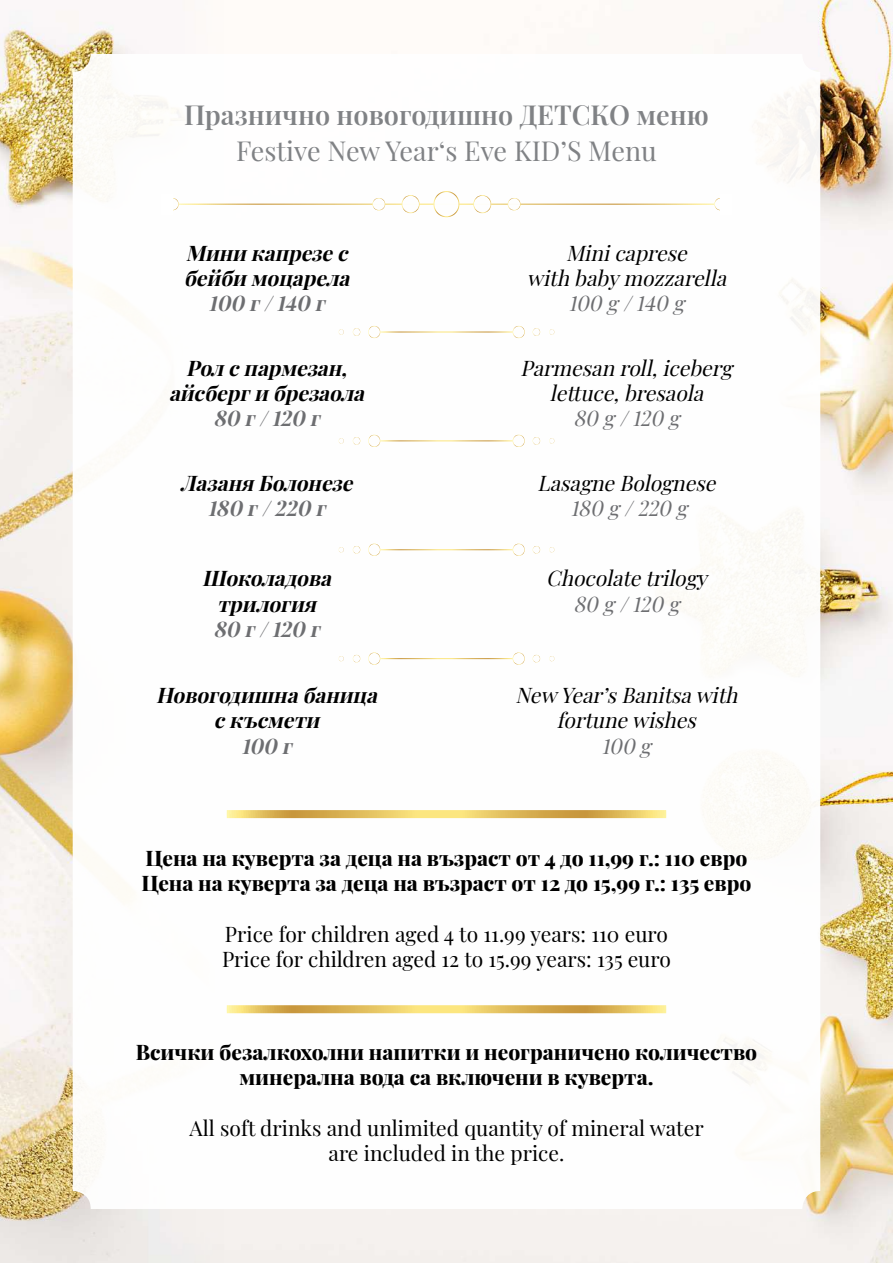
<style>
.page{position:relative;width:893px;height:1263px;background:#fff}
.page>*{position:absolute;margin:0;border:0;box-sizing:border-box;transform-origin:0 0}
.t1{font:600 27px "Playfair Display";color:#808285}
.t2{font:27px "Playfair Display";color:#808285}
.t3{font:800 21px/25.2px "Playfair Display";color:#000}
.t4{font:21px/25.2px "Playfair Display";color:#000}
.t5{font:italic 21px/25.2px "Playfair Display";color:#000;text-align:center}
.t6{font:italic 700 21px/25.2px "Playfair Display";color:#000;text-align:center}
.t7{font:italic 700 21px "Playfair Display";color:#6d6e71}
.t8{font:italic 21px "Playfair Display";color:#6d6e71}
</style>
<div class="page">
<img style="left:224px;top:0;width:669px;height:1263px">
<img style="left:0;top:0;width:224px;height:1263px">
<div style="left:73px;top:54px;width:747px;height:1155px;background:#fff;border-radius:18px"></div>
<svg style="left:368px;top:326px;width:12px;height:12px"></svg>
<svg style="left:353px;top:328px;width:7px;height:8px"></svg>
<svg style="left:339px;top:329px;width:5px;height:6px"></svg>
<svg style="left:513px;top:326px;width:12px;height:12px"></svg>
<svg style="left:533px;top:328px;width:7px;height:8px"></svg>
<svg style="left:549px;top:329px;width:5px;height:6px"></svg>
<svg style="left:380px;top:331px;width:133px;height:1px"></svg>
<svg style="left:368px;top:435px;width:12px;height:12px"></svg>
<svg style="left:353px;top:437px;width:7px;height:8px"></svg>
<svg style="left:513px;top:435px;width:12px;height:12px"></svg>
<svg style="left:533px;top:437px;width:7px;height:8px"></svg>
<svg style="left:380px;top:440px;width:133px;height:1px"></svg>
<svg style="left:368px;top:544px;width:12px;height:12px"></svg>
<svg style="left:353px;top:546px;width:7px;height:7px"></svg>
<svg style="left:513px;top:544px;width:12px;height:12px"></svg>
<svg style="left:533px;top:546px;width:7px;height:7px"></svg>
<svg style="left:380px;top:549px;width:133px;height:1px"></svg>
<svg style="left:368px;top:652px;width:12px;height:13px"></svg>
<svg style="left:353px;top:655px;width:7px;height:7px"></svg>
<svg style="left:339px;top:656px;width:5px;height:5px"></svg>
<svg style="left:513px;top:652px;width:12px;height:13px"></svg>
<svg style="left:533px;top:655px;width:7px;height:7px"></svg>
<svg style="left:380px;top:658px;width:133px;height:1px"></svg>
<svg style="left:179px;top:204px;width:535px;height:1px"></svg>
<svg style="left:433px;top:191px;width:27px;height:26px"></svg>
<svg style="left:402px;top:195px;width:18px;height:18px"></svg>
<svg style="left:473px;top:195px;width:18px;height:18px"></svg>
<svg style="left:372px;top:198px;width:13px;height:12px"></svg>
<svg style="left:508px;top:198px;width:13px;height:12px"></svg>
<svg style="left:173px;top:198px;width:6px;height:12px"></svg>
<svg style="left:714px;top:198px;width:6px;height:12px"></svg>
<svg style="left:227px;top:810px;width:439px;height:8px;background:#e3c162"></svg>
<svg style="left:227px;top:1005px;width:439px;height:8px;background:#e3c265"></svg>
<p class="t1" style="left:184px;top:93px;width:526px">Празнично новогодишно ДЕТСКО меню</p>
<p class="t2" style="left:236px;top:129px;width:422px">Festive New Year‘s Eve KID’S Menu</p>
<p class="t6" style="left:184px;top:239px;width:173px;text-align:left">Мини капрезес бейби моцарела</p>
<p class="t7" style="left:209px;top:287px;width:124px">100 г/140 г</p>
<p class="t6" style="left:169px;top:353px;width:203px">Рол спармезан, айсберги брезаола</p>
<p class="t7" style="left:213px;top:402px;width:114px">80 г/120 г</p>
<p class="t6" style="left:181px;top:468px;width:180px">Лазаня Болонезе</p>
<p class="t7" style="left:208px;top:491px;width:125px">180 г/220 г</p>
<p class="t6" style="left:202px;top:564px;width:137px">Шоколадова трилогия</p>
<p class="t7" style="left:213px;top:612px;width:114px">80 г/120 г</p>
<p class="t6" style="left:156px;top:681px;width:229px">Новогодишнабаница скъсмети</p>
<p class="t7" style="left:241px;top:729px;width:58px">100 г</p>
<p class="t5" style="left:527px;top:239px;width:207px">Minicaprese<br>with baby mozzarella</p>
<p class="t8" style="left:569px;top:287px;width:123px">100 g/140 g</p>
<p class="t5" style="left:521px;top:353px;width:219px">Parmesan roll,iceberg lettuce,bresaola</p>
<p class="t8" style="left:573px;top:402px;width:114px">80 g/120 g</p>
<p class="t5" style="left:537px;top:468px;width:186px">LasagneBolognese</p>
<p class="t8" style="left:571px;top:491px;width:124px">180 g/220 g</p>
<p class="t5" style="left:546px;top:564px;width:162px">Chocolatetrilogy</p>
<p class="t8" style="left:573px;top:587px;width:114px">80 g/120 g</p>
<p class="t5" style="left:515px;top:681px;width:230px">New Year’sBanitsawith fortunewishes</p>
<p class="t8" style="left:602px;top:729px;width:57px">100 g</p>
<p class="t3" style="left:141px;top:844px;width:611px">Цена на куверта за деца на възраст от 4 до 11,99 г.: 110 евро<br>Цена на куверта за деца на възраст от 12 до 15,99 г.: 135 евро</p>
<p class="t4" style="left:222px;top:920px;width:450px">Price for children aged 4 to 11.99 years: 110 euro<br>Price for children aged 12 to 15.99 years: 135 euro</p>
<p class="t3" style="left:136px;top:1038px;width:623px;text-align:center">Всички безалкохолни напитки и неограничено количество минерална вода са включени в куверта.</p>
<p class="t4" style="left:190px;top:1113px;width:516px;text-align:center">All soft drinks and unlimited quantity of mineral water are included in the price.</p>
</div>
